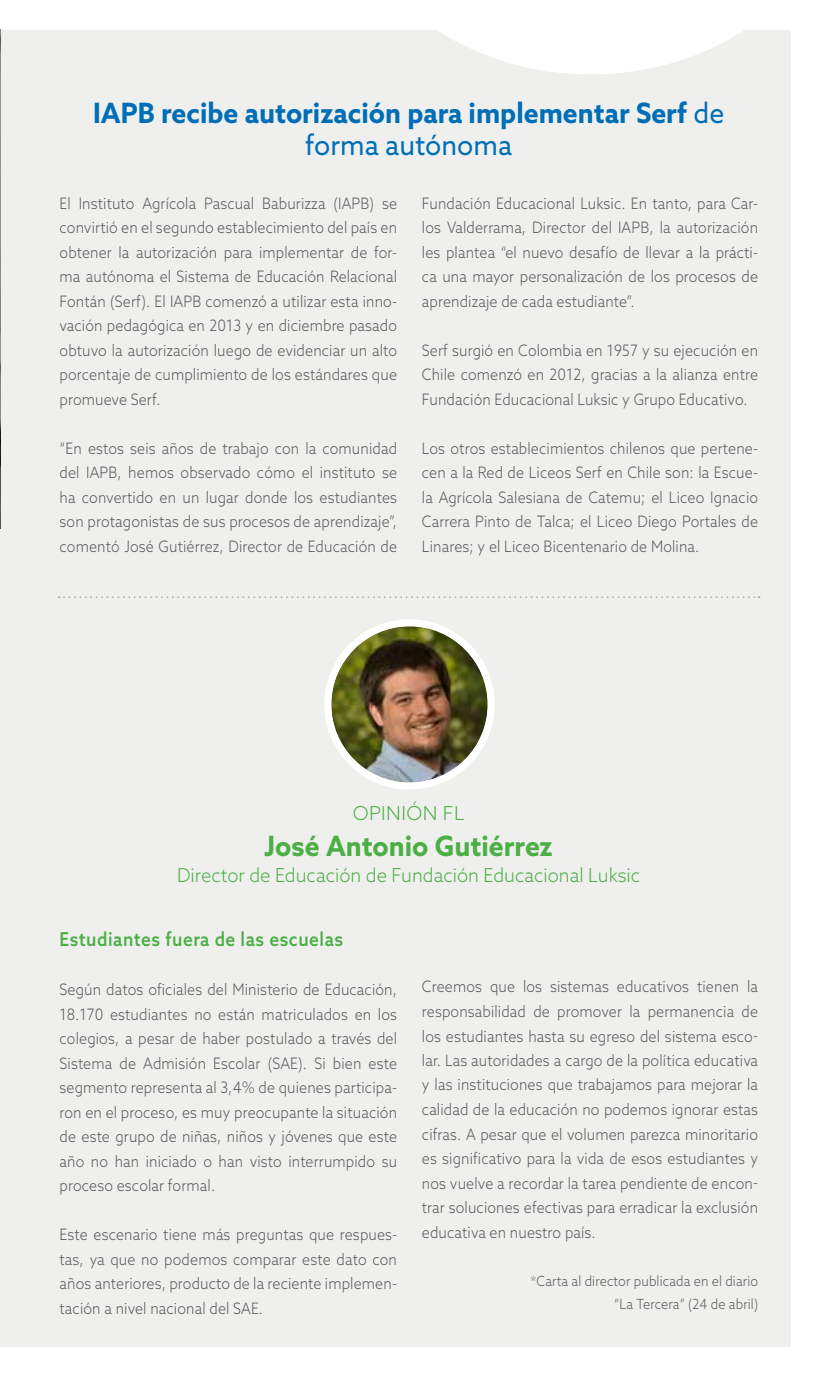
<style>
.page{position:relative;width:819px;height:1389px;background:#fff}
.page>*{position:absolute;margin:0;border:0;box-sizing:border-box;transform-origin:0 0}
.t1{font:700 28px/31.5px "Azo Sans";color:#006eb7;text-align:center;scale:.95 1}
.t2{font:700 28px "Azo Sans";color:#4caf45;scale:.95 1}
.t3{font:300 19.25px "Azo Sans";color:#4caf45;scale:.95 1}
.t4{font:500 19.25px "Azo Sans";letter-spacing:.03em;color:#4caf45;scale:.9 1}
.t5{font:300 19.25px "Azo Sans";letter-spacing:.02em;color:#4caf45}
.t6{font:300 15.75px/24.5px "Azo Sans";letter-spacing:.01em;color:#58595b;text-align:justify;scale:.9 1}
.t7{font:300 14px/22.8px "Azo Sans";letter-spacing:.01em;color:#58595b;text-align:right;scale:.9 1}
.s1{font-weight:400}
</style>
<div class="page">
<div style="left:0;top:30px;width:790px;height:1317px;background:#eff0ed"></div>
<img style="left:0;top:30px;width:1px;height:498px">
<svg style="left:334px;top:30px;width:457px;height:44px"></svg>
<svg style="left:59px;top:596px;width:700px;height:2px"></svg>
<img style="left:331px;top:626px;width:156px;height:157px;border-radius:78px">
<div style="left:324px;top:619px;width:170px;height:171px;border:7px solid #fff;border-radius:50%"></div>
<h1 class="t1" style="left:93px;top:97px;width:666px">IAPB recibe autorización para implementar Serf <span class="s1">de forma autónoma</span></h1>
<p class="t6" style="left:60px;top:191px;width:376px">El Instituto Agrícola Pascual Baburizza (IAPB) se convirtió en el segundo establecimiento del país en obtener la autorización para implementar de for&shy;ma autónoma el Sistema de Educación Relacional Fontán (Serf). El IAPB comenzó a utilizar esta inno&shy;vación pedagógica en 2013 y en diciembre pasado obtuvo la autorización luego de evidenciar un alto porcentaje de cumplimiento de los estándares que promueve Serf.</p>
<p class="t6" style="left:60px;top:436px;width:376px">“En estos seis años de trabajo con la comunidad del IAPB, hemos observado cómo el instituto se ha convertido en un lugar donde los estudiantes son protagonistas de sus procesos de aprendizaje”, comentó José Gutiérrez, Director de Educación de</p>
<p class="t6" style="left:422px;top:191px;width:375px">Fundación Educacional Luksic. En tanto, para Car&shy;los Valderrama, Director del IAPB, la autorización les plantea “el nuevo desafío de llevar a la prácti&shy;ca una mayor personalización de los procesos de aprendizaje de cada estudiante”.</p>
<p class="t6" style="left:422px;top:338px;width:375px">Serf surgió en Colombia en 1957 y su ejecución en Chile comenzó en 2012, gracias a la alianza entre Fundación Educacional Luksic y Grupo Educativo.</p>
<p class="t6" style="left:422px;top:436px;width:375px">Los otros establecimientos chilenos que pertene&shy;cen a la Red de Liceos Serf en Chile son: la Escue&shy;la Agrícola Salesiana de Catemu; el Liceo Ignacio Carrera Pinto de Talca; el Liceo Diego Portales de Linares; y el Liceo Bicentenario de Molina.</p>
<p class="t5" style="left:353px;top:801px;width:113px">OPINIÓN FL</p>
<h1 class="t2" style="left:264px;top:828px;width:305px">José Antonio Gutiérrez</h1>
<p class="t3" style="left:177px;top:863px;width:489px">Director de Educación de Fundación Educacional Luksic</p>
<p class="t4" style="left:60px;top:927px;width:316px">Estudiantes fuera de las escuelas</p>
<p class="t6" style="left:60px;top:977px;width:376px">Según datos oficiales del Ministerio de Educación, 18.170 estudiantes no están matriculados en los colegios, a pesar de haber postulado a través del Sistema de Admisión Escolar (SAE). Si bien este segmento representa al 3,4% de quienes participa&shy;ron en el proceso, es muy preocupante la situación de este grupo de niñas, niños y jóvenes que este año no han iniciado o han visto interrumpido su proceso escolar formal.</p>
<p class="t6" style="left:60px;top:1222px;width:376px">Este escenario tiene más preguntas que respues&shy;tas, ya que no podemos comparar este dato con años anteriores, producto de la reciente implemen&shy;tación a nivel nacional del SAE.</p>
<p class="t6" style="left:422px;top:974px;width:375px">Creemos que los sistemas educativos tienen la responsabilidad de promover la permanencia de los estudiantes hasta su egreso del sistema esco&shy;lar. Las autoridades a cargo de la política educativa y las instituciones que trabajamos para mejorar la calidad de la educación no podemos ignorar estas cifras. A pesar que el volumen parezca minoritario es significativo para la vida de esos estudiantes y nos vuelve a recordar la tarea pendiente de encon&shy;trar soluciones efectivas para erradicar la exclusión educativa en nuestro país.</p>
<p class="t7" style="left:530px;top:1270px;width:254px">*Carta al director publicada en el diario “La Tercera” (24 de abril)</p>
</div>
